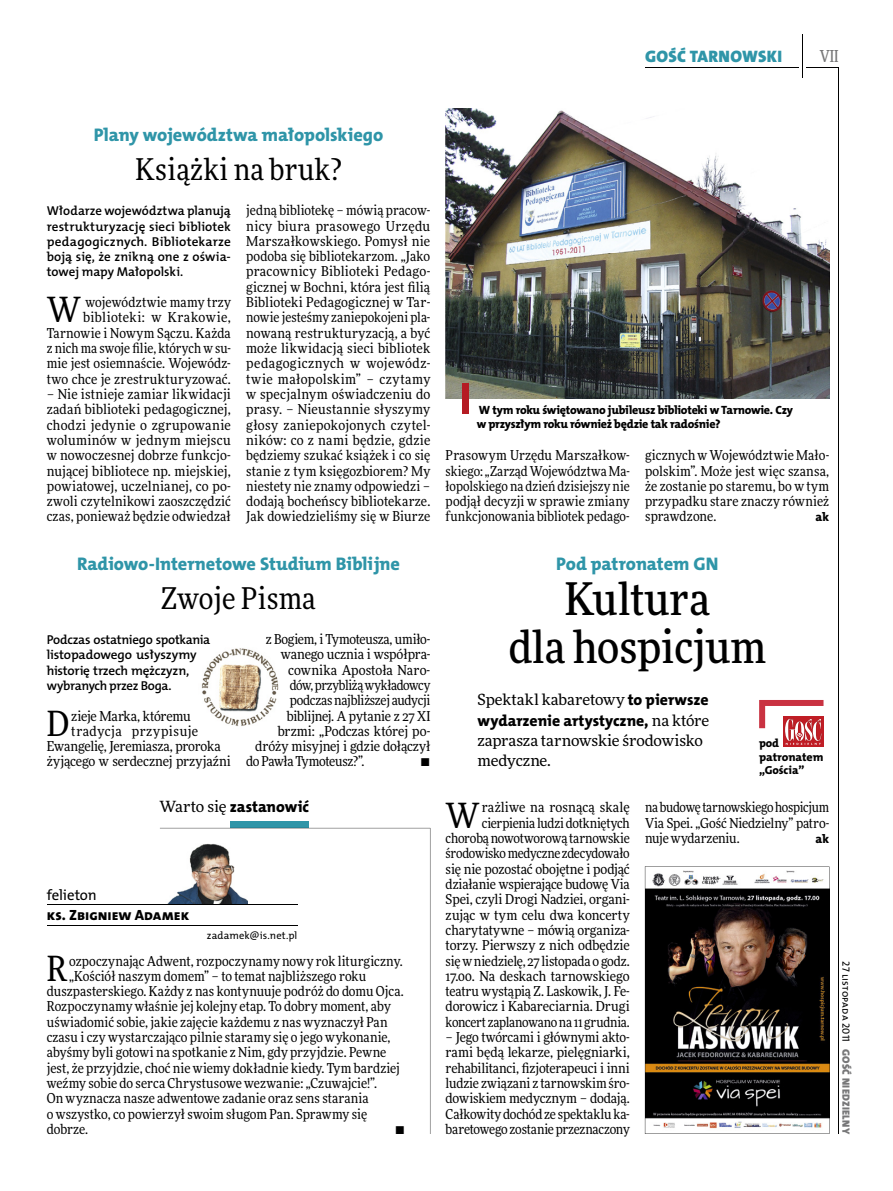
<style>
.page{position:relative;width:893px;height:1191px;background:#fff}
.page>*{position:absolute;margin:0;border:0;box-sizing:border-box;transform-origin:0 0}
.t1{font:500 45px/48px "Freeday Narrow";color:#000;text-align:center}
.t2{font:34.8px "Freeday Narrow News";color:#000}
.t3{font:30px "Freeday Narrow News";letter-spacing:.01em;color:#000}
.t4{font:18.3px "The Mix HP8 Ex Bld";letter-spacing:-.005em;color:#2f95a8}
.t5{font:16.65px "The Mix HP9 Blk";letter-spacing:.02em;color:#2f95a8}
.t6{font:500 16.5px "Freeday Narrow";color:#777778;scale:.9 1}
.t7{font:15.75px "The Mix HP8 Ex Bld";letter-spacing:-.005em;color:#000}
.t8{font:15.45px/20.4px "Freeday News";letter-spacing:-.01em;color:#000}
.t9{font:14.85px "The Mix HP8 Ex Bld";letter-spacing:-.005em;color:#000}
.t10{font:14.85px "The Mix HP5 Plain";letter-spacing:-.01em;color:#000}
.t11{font:13.65px/15.3px "Freeday Narrow News";color:#000;text-align:justify}
.t12{font:13.65px "Freeday Narrow News";letter-spacing:-.02em;color:#000}
.t13{font:13.65px "Freeday Narrow News";letter-spacing:-.025em;color:#000}
.t14{font:13.65px "Freeday Narrow News";letter-spacing:.03em;color:#000}
.t15{font:12.9px/15.3px "The Mix HP6 Se Bld";letter-spacing:-.015em;color:#000;text-align:justify}
.t16{font:12.3px "The Mix HP8 Ex Bld";color:#000}
.t17{font:12px/13.5px "The Mix HP8 Ex Bld";letter-spacing:-.02em;color:#000}
.t18{font:11.7px/13.5px "The Mix HP8 Ex Bld";letter-spacing:-.005em;color:#000}
.t19{font:10.5px "The Mix HP5 Plain";letter-spacing:.01em;color:#000}
.t20{font:10.5px "The Mix HP9 Blk";letter-spacing:.025em;color:#777778}
.s1{font-family:"Freeday News";font-size:15.45px}
.s2{font-family:"The Mix HP8 Ex Bld";font-size:15.75px}
</style>
<div class="page">
<hr style="left:806px;top:68px;width:33px;height:1px;background:#000">
<hr style="left:645px;top:68px;width:153px;height:1px;background:#000">
<hr style="left:838px;top:68px;width:1px;height:1066px;background:#000">
<hr style="left:802px;top:34px;width:1px;height:43px;background:#000">
<div style="left:231px;top:822px;width:78px;height:6px;background:#2f95a8"></div>
<img style="left:167px;top:843px;width:80px;height:61px">
<hr style="left:47px;top:904px;width:250px;height:1px;background:#000">
<hr style="left:47px;top:925px;width:250px;height:1px;background:#000">
<svg style="left:645px;top:866px;width:184px;height:268px;fill:#020103"></svg>
<img style="left:201px;top:648px;width:78px;height:78px">
<div style="left:783px;top:717px;width:40px;height:30px;background:#c01d25"></div>
<svg style="left:759px;top:700px;width:64px;height:45px"></svg>
<img style="left:446px;top:108px;width:383px;height:291px">
<div style="left:462px;top:384px;width:6px;height:30px;background:#b51b24"></div>
<p class="t5" style="left:645px;top:46px;width:138px">GOŚĆ TARNOWSKI</p>
<p class="t6" style="left:820px;top:46px;width:22px">VII</p>
<h3 class="t4" style="left:94px;top:123px;width:291px">Plany województwa małopolskiego</h3>
<h3 class="t3" style="left:136px;top:151px;width:207px">Książki na bruk?</h3>
<p class="t15" style="left:47px;top:203px;width:186px">Włodarze województwa planują restrukturyzację sieci bibliotek pedagogicznych. Bibliotekarze boją się, że znikną one z oświa&shy;towej mapy Małopolski.</p>
<h2 class="t2" style="left:47px;top:289px;width:36px">W</h2>
<p class="t11" style="left:47px;top:294px;width:186px;text-align:right">województwie mamy trzy biblioteki: w Krakowie,<br>Tarnowie i Nowym Sączu. Każda z nich ma swoje filie, których w su&shy;mie jest osiemnaście. Wojewódz&shy;two chce je zrestrukturyzować.</p>
<p class="t11" style="left:47px;top:386px;width:186px">– Nie istnieje zamiar likwidacji zadań biblioteki pedagogicznej, chodzi jedynie o zgrupowanie woluminów w jednym miejscu w nowoczesnej dobrze funkcjo&shy;nującej bibliotece np. miejskiej, powiatowej, uczelnianej, co po&shy;zwoli czytelnikowi zaoszczędzić czas, ponieważ będzie odwiedzał</p>
<p class="t11" style="left:246px;top:202px;width:186px">jedną bibliotekę – mówią pracow&shy;nicy biura prasowego Urzędu Marszałkowskiego. Pomysł nie podoba się bibliotekarzom. „Jako pracownicy Biblioteki Pedago&shy;gicznej w Bochni, która jest filią Biblioteki Pedagogicznej w Tar&shy;nowie jesteśmy zaniepokojeni pla&shy;nowaną restrukturyzacją, a być może likwidacją sieci bibliotek pedagogicznych w wojewódz&shy;twie małopolskim” – czytamy w specjalnym oświadczeniu do prasy. – Nieustannie słyszymy głosy zaniepokojonych czytel&shy;ników: co z nami będzie, gdzie będziemy szukać książek i co się stanie z tym księgozbiorem? My niestety nie znamy odpowiedzi – dodają bocheńscy bibliotekarze.<br>Jak dowiedzieliśmy się w Biurze</p>
<h3 class="t4" style="left:77px;top:552px;width:325px">Radiowo-Internetowe Studium Biblijne</h3>
<h3 class="t3" style="left:161px;top:579px;width:156px">Zwoje Pisma</h3>
<p class="t15" style="left:47px;top:632px;width:165px;text-align:left">Podczas ostatniego spotkania listopadowego usłyszymy historię trzech mężczyzn, wybranych przez Boga.</p>
<h2 class="t2" style="left:47px;top:702px;width:24px">D</h2>
<p class="t12" style="left:71px;top:707px;width:121px">zieje Marka, któremu</p>
<p class="t14" style="left:71px;top:722px;width:128px">tradycja przypisuje</p>
<p class="t11" style="left:47px;top:738px;width:175px">Ewangelię, Jeremiasza, proroka</p>
<p class="t11" style="left:47px;top:754px;width:186px">żyjącego w serdecznej przyjaźni</p>
<p class="t12" style="left:266px;top:630px;width:166px">z Bogiem, i Tymoteusza, umiło-</p>
<p class="t11" style="left:281px;top:646px;width:151px">wanego ucznia i współpra-</p>
<p class="t11" style="left:288px;top:662px;width:143px">cownika Apostoła Naro-</p>
<p class="t13" style="left:290px;top:676px;width:142px">dów, przybliżą wykładowcy</p>
<p class="t12" style="left:290px;top:692px;width:142px">podczas najbliższej audycji</p>
<p class="t11" style="left:287px;top:708px;width:145px">biblijnej. A pytanie z 27 XI</p>
<p class="t11" style="left:278px;top:723px;width:154px">brzmi: „Podczas której po-</p>
<p class="t11" style="left:255px;top:738px;width:177px">dróży misyjnej i gdzie dołączył</p>
<p class="t13" style="left:246px;top:753px;width:120px">do Pawła Tymoteusz?”.</p>
<p class="t11" style="left:421px;top:754px;width:11px">•</p>
<p class="t7" style="left:159px;top:797px;width:151px"><span class="s1">Warto się</span> zastanowić</p>
<p class="t10" style="left:47px;top:885px;width:52px">felieton</p>
<p class="t9" style="left:47px;top:905px;width:144px">ks. Zbigniew ADaMek</p>
<p class="t19" style="left:207px;top:928px;width:92px">zadamek@is.net.pl</p>
<h2 class="t2" style="left:47px;top:947px;width:22px">R</h2>
<p class="t11" style="left:69px;top:953px;width:335px">ozpoczynając Adwent, rozpoczynamy nowy rok liturgiczny.</p>
<p class="t11" style="left:69px;top:968px;width:299px">„Kościół naszym domem” – to temat najbliższego roku</p>
<p class="t11" style="left:47px;top:983px;width:358px">duszpasterskiego. Każdy z nas kontynuuje podróż do domu Ojca.</p>
<p class="t11" style="left:47px;top:998px;width:346px">Rozpoczynamy właśnie jej kolejny etap. To dobry moment, aby</p>
<p class="t11" style="left:47px;top:1014px;width:342px">uświadomić sobie, jakie zajęcie każdemu z nas wyznaczył Pan</p>
<p class="t11" style="left:47px;top:1029px;width:345px">czasu i czy wystarczająco pilnie staramy się o jego wykonanie,</p>
<p class="t11" style="left:47px;top:1044px;width:341px">abyśmy byli gotowi na spotkanie z Nim, gdy przyjdzie. Pewne</p>
<p class="t11" style="left:47px;top:1060px;width:355px">jest, że przyjdzie, choć nie wiemy dokładnie kiedy. Tym bardziej</p>
<p class="t11" style="left:47px;top:1075px;width:332px">weźmy sobie do serca Chrystusowe wezwanie: „Czuwajcie!”.</p>
<p class="t11" style="left:47px;top:1090px;width:323px">On wyznacza nasze adwentowe zadanie oraz sens starania</p>
<p class="t11" style="left:47px;top:1106px;width:322px">o wszystko, co powierzył swoim sługom Pan. Sprawmy się</p>
<p class="t11" style="left:47px;top:1121px;width:43px">dobrze.</p>
<p class="t11" style="left:395px;top:1121px;width:11px">•</p>
<p class="t17" style="left:477px;top:403px;width:318px">W tym roku świętowano jubileusz biblioteki w Tarnowie. Czy w przyszłym roku również będzie tak radośnie?</p>
<p class="t11" style="left:446px;top:447px;width:186px">Prasowym Urzędu Marszałkow&shy;skiego: „Zarząd Województwa Ma&shy;łopolskiego na dzień dzisiejszy nie podjął decyzji w sprawie zmiany funkcjonowania bibliotek pedago-</p>
<p class="t11" style="left:645px;top:447px;width:186px">gicznych w Województwie Mało&shy;polskim”. Może jest więc szansa, że zostanie po staremu, bo w tym przypadku stare znaczy również sprawdzone.</p>
<p class="t16" style="left:816px;top:509px;width:15px">ak</p>
<h3 class="t4" style="left:556px;top:552px;width:164px">Pod patronatem GN</h3>
<h1 class="t1" style="left:509px;top:574px;width:259px">Kultura<br>dla hospicjum</h1>
<p class="t8" style="left:477px;top:689px;width:232px">Spektakl kabaretowy <span class="s2">to pierwsze</span></p>
<p class="t7" style="left:477px;top:710px;width:233px">wydarzenie artystyczne, <span class="s1">na które</span></p>
<p class="t8" style="left:477px;top:730px;width:227px">zaprasza tarnowskie środowisko medyczne.</p>
<p class="t18" style="left:759px;top:736px;width:66px">pod patronatem „Gościa”</p>
<p class="t11" style="left:446px;top:799px;width:186px;text-align:right">rażliwe na rosnącą skalę cierpienia ludzi dotkniętych chorobą nowotworową tarnowskie środowisko medyczne zdecydowało się nie pozostać obojętne i podjąć działanie wspierające budowę Via<br>Spei, czyli Drogi Nadziei, organi&shy;zując w tym celu dwa koncerty charytatywne – mówią organiza&shy;torzy. Pierwszy z nich odbędzie się w niedzielę, 27 listopada o godz.<br>17.00. Na deskach tarnowskiego teatru wystąpią Z. Laskowik, J. Fe&shy;dorowicz i Kabareciarnia. Drugi koncert zaplanowano na 11 grudnia.</p>
<p class="t11" style="left:446px;top:1029px;width:186px">– Jego twórcami i głównymi akto&shy;rami będą lekarze, pielęgniarki, rehabilitanci, fizjoterapeuci i inni ludzie związani z tarnowskim śro&shy;dowiskiem medycznym – dodają.<br>Całkowity dochód ze spektaklu ka&shy;baretowego zostanie przeznaczony</p>
<h2 class="t2" style="left:446px;top:794px;width:36px">W</h2>
<p class="t11" style="left:645px;top:799px;width:186px">na budowę tarnowskiego hospicjum Via Spei. „Gość Niedzielny” patro&shy;nuje wydarzeniu.</p>
<p class="t16" style="left:816px;top:831px;width:15px">ak</p>
<p class="t19" style="left:853px;top:961px;width:82px;rotate:90deg">27 listopada 2011</p>
<p class="t20" style="left:853px;top:1049px;width:86px;rotate:90deg">GOŚĆ NIEDZIELNY</p>
</div>
